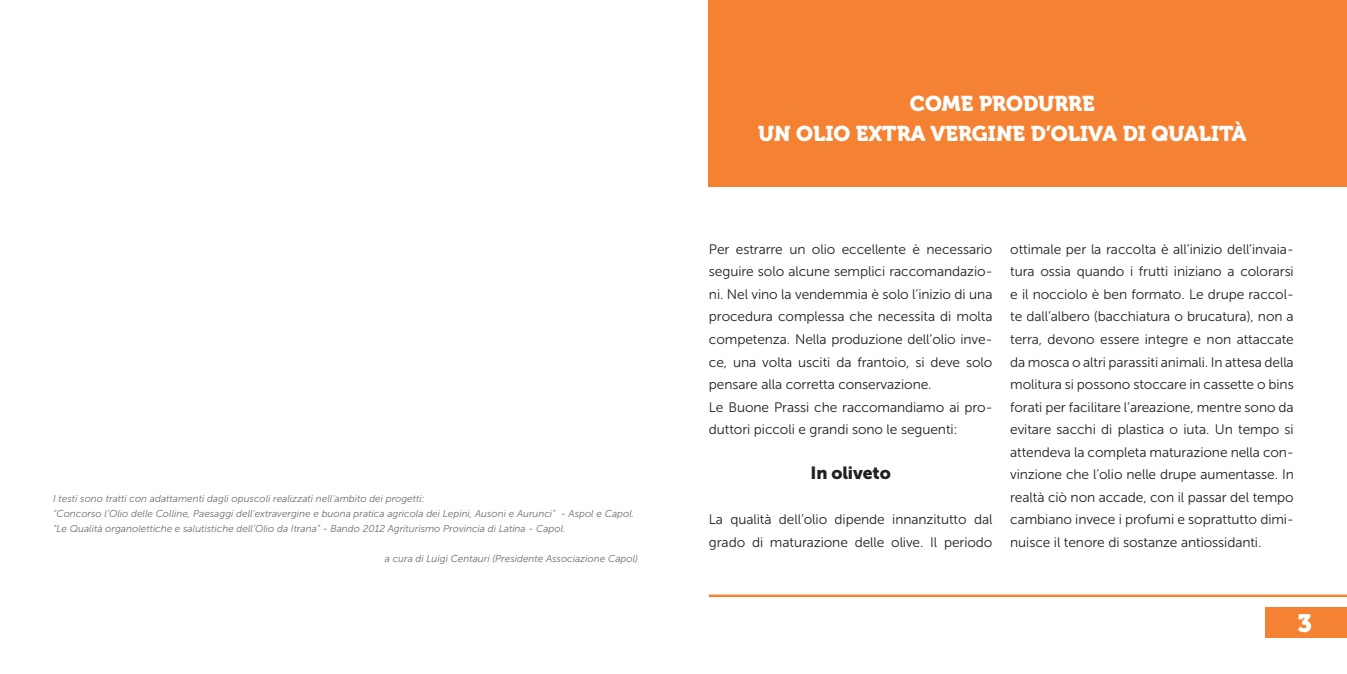
<style>
.page{position:relative;width:1347px;height:674px;background:#fff}
.page>*{position:absolute;margin:0;border:0;box-sizing:border-box;transform-origin:0 0}
.t1{font:25px "Museo 900";color:#fff}
.t2{font:21.25px "Museo 900";color:#fff}
.t3{font:17.5px "Museo Sans 900";letter-spacing:-.005em;color:#231f20}
.t4{font:13.75px/22.5px "Museo Sans 300";letter-spacing:-.005em;color:#231f20;text-align:justify}
.t5{font:italic 10px "Museo Sans 300";color:#6c6d70}
</style>
<div class="page">
<div style="left:1264px;top:607px;width:82px;height:31px;background:#f48232"></div>
<hr style="left:709px;top:594px;width:637px;height:2px;background:#f48232">
<div style="left:709px;top:0;width:637px;height:186px;background:#f48232"></div>
<p class="t5" style="left:53px;top:492px;width:373px">I testi sono tratti con adattamenti dagli opuscoli realizzati nell’ambito dei progetti:</p>
<p class="t5" style="left:53px;top:507px;width:582px">“Concorso l’Olio delle Colline, Paesaggi dell’extravergine e buona pratica agricola dei Lepini, Ausoni e Aurunci” - Aspol e Capol.</p>
<p class="t5" style="left:53px;top:522px;width:514px">“Le Qualità organolettiche e salutistiche dell’Olio da Itrana” - Bando 2012 Agriturismo Provincia di Latina - Capol.</p>
<p class="t5" style="left:385px;top:552px;width:255px">a cura di Luigi Centauri (Presidente Associazione Capol)</p>
<p class="t2" style="left:909px;top:92px;width:186px">COME PRODURRE</p>
<p class="t2" style="left:758px;top:122px;width:490px">UN OLIO EXTRA VERGINE D’OLIVA DI QUALITÀ</p>
<p class="t4" style="left:709px;top:238px;width:285px">Per estrarre un olio eccellente è necessario seguire solo alcune semplici raccomandazio&shy;ni. Nel vino la vendemmia è solo l’inizio di una procedura complessa che necessita di molta competenza. Nella produzione dell’olio inve&shy;ce, una volta usciti da frantoio, si deve solo pensare alla corretta conservazione.</p>
<p class="t4" style="left:709px;top:395px;width:285px">Le Buone Prassi che raccomandiamo ai pro&shy;duttori piccoli e grandi sono le seguenti:</p>
<p class="t3" style="left:810px;top:463px;width:82px">In oliveto</p>
<p class="t4" style="left:709px;top:508px;width:285px">La qualità dell’olio dipende innanzitutto dal grado di maturazione delle olive. Il periodo</p>
<p class="t4" style="left:1010px;top:238px;width:285px">ottimale per la raccolta è all’inizio dell’invaia&shy;tura ossia quando i frutti iniziano a colorarsi e il nocciolo è ben formato. Le drupe raccol&shy;te dall’albero (bacchiatura o brucatura), non a terra, devono essere integre e non attaccate da mosca o altri parassiti animali. In attesa della molitura si possono stoccare in cassette o bins forati per facilitare l’areazione, mentre sono da evitare sacchi di plastica o iuta. Un tempo si attendeva la completa maturazione nella con&shy;vinzione che l’olio nelle drupe aumentasse. In realtà ciò non accade, con il passar del tempo cambiano invece i profumi e soprattutto dimi&shy;nuisce il tenore di sostanze antiossidanti.</p>
<p class="t1" style="left:1297px;top:608px;width:16px">3</p>
</div>
